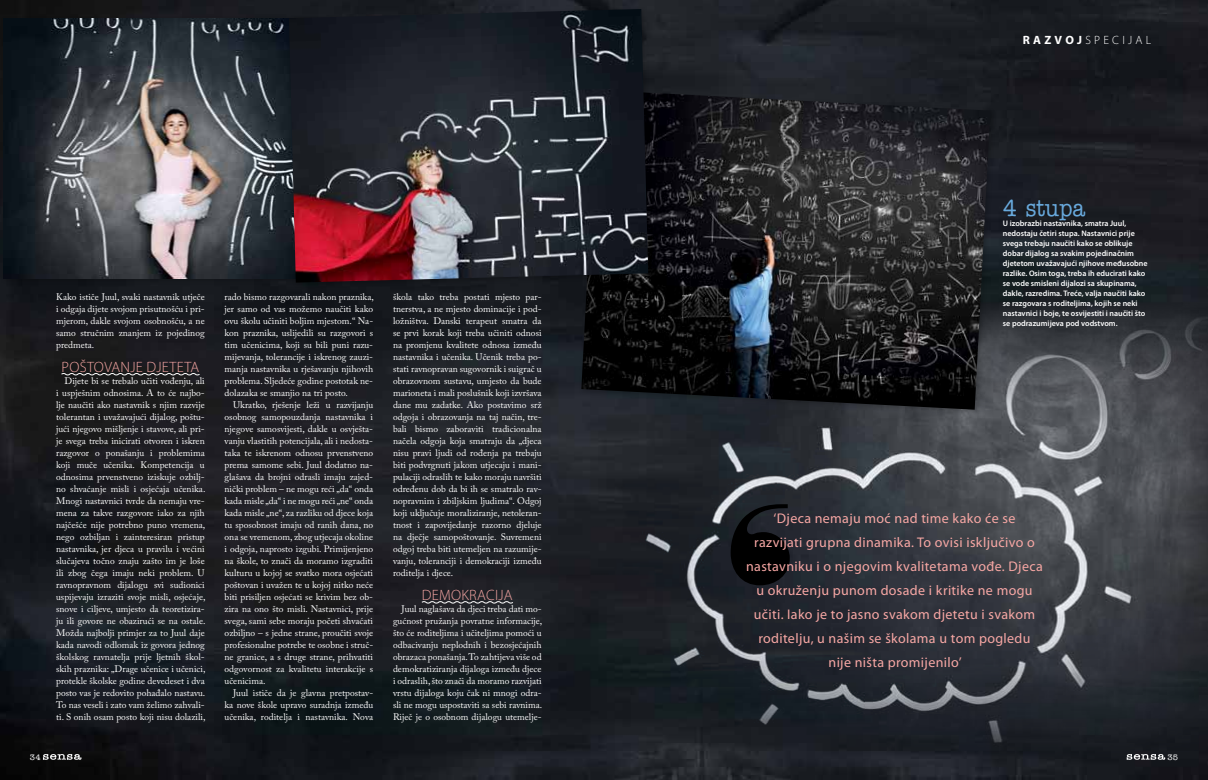
<style>
.page{position:relative;width:1208px;height:780px;background:#fff}
.page>*{position:absolute;margin:0;border:0;box-sizing:border-box;transform-origin:0 0}
.t1{font:500 23.6px "American Typewriter";color:#68a9dc;scale:.92 1}
.t2{font:300 15px "Myriad Pro";letter-spacing:.02em;color:#f7a7a4}
.t3{font:14px/24px "Myriad Pro";letter-spacing:.025em;color:#f7a7a4;text-align:center}
.t4{font:300 12px "Myriad Pro";letter-spacing:.27em;color:#fff}
.t5{font:9.5px/12px "Adobe Caslon Pro";color:#fff;text-align:justify}
.t6{font:600 8px/10px "Myriad Pro";color:#fff}
.t7{font:500 8px "American Typewriter";color:#fff}
.s1{font-weight:700}
</style>
<div class="page">
<img style="left:0;top:0;width:1208px;height:780px">
<div style="left:0;top:15px;width:335px;height:269px;background:#000;opacity:.2"></div>
<img style="left:3px;top:18px;width:283px;height:260px">
<img style="left:574px;top:301px;width:634px;height:460px">
<div style="left:578px;top:87px;width:418px;height:328px;background:#000;opacity:.2"></div>
<img style="left:581px;top:90px;width:409px;height:319px">
<div style="left:286px;top:6px;width:368px;height:282px;background:#000;opacity:.2"></div>
<img style="left:289px;top:9px;width:359px;height:273px">
<svg style="left:61px;top:372px;width:139px;height:4px"></svg>
<svg style="left:421px;top:600px;width:92px;height:4px"></svg>
<svg style="left:43px;top:754px;width:38px;height:5px"></svg>
<svg style="left:1126px;top:754px;width:39px;height:5px"></svg>
<svg style="left:730px;top:504px;width:59px;height:81px;background:#0c0e11"></svg>
<p class="t5" style="left:56px;top:291px;width:150px">Kako ističe Juul, svaki nastavnik utječe i odgaja dijete svojom prisutnošću i pri&shy;mjerom, dakle svojom osobnošću, a ne samo stručnim znanjem iz pojedinog predmeta.</p>
<h2 class="t2" style="left:62px;top:358px;width:139px">POŠTOVANJE DJETETA</h2>
<p class="t5" style="left:56px;top:375px;width:151px;text-indent:9px">Dijete bi se trebalo učiti vođenju, ali i uspješnim odnosima. A to će najbo&shy;lje naučiti ako nastavnik s njim razvije tolerantan i uvažavajući dijalog, poštu&shy;jući njegovo mišljenje i stavove, ali pri&shy;je svega treba inicirati otvoren i iskren razgovor o ponašanju i problemima koji muče učenika. Kompetencija u odnosima prvenstveno iziskuje ozbilj&shy;no shvaćanje misli i osjećaja učenika.<br>Mnogi nastavnici tvrde da nemaju vre&shy;mena za takve razgovore iako za njih najčešće nije potrebno puno vremena, nego ozbiljan i zainteresiran pristup nastavnika, jer djeca u pravilu i većini slučajeva točno znaju zašto im je loše ili zbog čega imaju neki problem. U ravnopravnom dijalogu svi sudionici uspijevaju izraziti svoje misli, osjećaje, snove i ciljeve, umjesto da teoretizira&shy;ju ili govore ne obazirući se na ostale.<br>Možda najbolji primjer za to Juul daje kada navodi odlomak iz govora jednog školskog ravnatelja prije ljetnih škol&shy;skih praznika: „Drage učenice i učenici, protekle školske godine devedeset i dva posto vas je redovito pohađalo nastavu.<br>To nas veseli i zato vam želimo zahvali&shy;ti. S onih osam posto koji nisu dolazili,</p>
<p class="t5" style="left:225px;top:291px;width:151px">rado bismo razgovarali nakon praznika, jer samo od vas možemo naučiti kako ovu školu učiniti boljim mjestom.“ Na&shy;kon praznika, uslijedili su razgovori s tim učenicima, koji su bili puni razu&shy;mijevanja, tolerancije i iskrenog zauzi&shy;manja nastavnika u rješavanju njihovih problema. Sljedeće godine postotak ne&shy;dolazaka se smanjio na tri posto.</p>
<p class="t5" style="left:225px;top:399px;width:150px;text-indent:9px">Ukratko, rješenje leži u razvijanju osobnog samopouzdanja nastavnika i njegove samosvijesti, dakle u osvješta&shy;vanju vlastitih potencijala, ali i nedosta&shy;taka te iskrenom odnosu prvenstveno prema samome sebi. Juul dodatno na&shy;glašava da brojni odrasli imaju zajed&shy;nički problem – ne mogu reći „da“ onda kada misle „da“ i ne mogu reći „ne“ onda kada misle „ne“, za razliku od djece koja tu sposobnost imaju od ranih dana, no ona se vremenom, zbog utjecaja okoline i odgoja, naprosto izgubi. Primijenjeno na škole, to znači da moramo izgraditi kulturu u kojoj se svatko mora osjećati poštovan i uvažen te u kojoj nitko neće biti prisiljen osjećati se krivim bez ob&shy;zira na ono što misli. Nastavnici, prije svega, sami sebe moraju početi shvaćati ozbiljno – s jedne strane, proučiti svoje profesionalne potrebe te osobne i struč&shy;ne granice, a s druge strane, prihvatiti odgovornost za kvalitetu interakcije s učenicima.</p>
<p class="t5" style="left:225px;top:687px;width:150px;text-indent:9px">Juul ističe da je glavna pretpostav&shy;ka nove škole upravo suradnja između učenika, roditelja i nastavnika. Nova</p>
<p class="t5" style="left:393px;top:291px;width:150px">škola tako treba postati mjesto par&shy;tnerstva, a ne mjesto dominacije i pod&shy;ložništva. Danski terapeut smatra da se prvi korak koji treba učiniti odnosi na promjenu kvalitete odnosa između nastavnika i učenika. Učenik treba po&shy;stati ravnopravan sugovornik i suigrač u obrazovnom sustavu, umjesto da bude marioneta i mali poslušnik koji izvršava dane mu zadatke. Ako postavimo srž odgoja i obrazovanja na taj način, tre&shy;bali bismo zaboraviti tradicionalna načela odgoja koja smatraju da „djeca nisu pravi ljudi od rođenja pa trebaju biti podvrgnuti jakom utjecaju i mani&shy;pulaciji odraslih te kako moraju navršiti određenu dob da bi ih se smatralo rav&shy;nopravnim i zbiljskim ljudima“. Odgoj koji uključuje moraliziranje, netoleran&shy;tnost i zapovijedanje razorno djeluje na dječje samopoštovanje. Suvremeni odgoj treba biti utemeljen na razumije&shy;vanju, toleranciji i demokraciji između roditelja i djece.</p>
<h2 class="t2" style="left:422px;top:586px;width:92px">DEMOKRACIJA</h2>
<p class="t5" style="left:393px;top:603px;width:151px;text-indent:9px">Juul naglašava da djeci treba dati mo&shy;gućnost pružanja povratne informacije, što će roditeljima i učiteljima pomoći u odbacivanju neplodnih i bezosjećajnih obrazaca ponašanja. To zahtijeva više od demokratiziranja dijaloga između djece i odraslih, što znači da moramo razvijati vrstu dijaloga koju čak ni mnogi odra&shy;sli ne mogu uspostaviti sa sebi ravnima.<br>Riječ je o osobnom dijalogu utemelje-</p>
<p class="t4" style="left:1022px;top:33px;width:130px"><span class="s1">RAZVOJ</span>SPECIJAL</p>
<h1 class="t1" style="left:1003px;top:195px;width:91px">4 stupa</h1>
<p class="t6" style="left:1003px;top:218px;width:146px">U izobrazbi nastavnika, smatra Juul, nedostaju četiri stupa. Nastavnici prije svega trebaju naučiti kako se oblikuje dobar dijalog sa svakim pojedinačnim djetetom uvažavajući njihove međusobne razlike. Osim toga, treba ih educirati kako se vode smisleni dijalozi sa skupinama, dakle, razredima. Treće, valja naučiti kako se razgovara s roditeljima, kojih se neki nastavnici i boje, te osvijestiti i naučiti što se podrazumijeva pod vodstvom.</p>
<p class="t3" style="left:746px;top:505px;width:298px">‘Djeca nemaju moć nad time kako će se<br>razvijati grupna dinamika. To ovisi isključivo o nastavniku i o njegovim kvalitetama vođe. Djeca u okruženju punom dosade i kritike ne mogu učiti. Iako je to jasno svakom djetetu i svakom roditelju, u našim se školama u tom pogledu nije ništa promijenilo’</p>
<p class="t7" style="left:30px;top:752px;width:12px">34</p>
<p class="t7" style="left:1167px;top:752px;width:12px">35</p>
</div>
